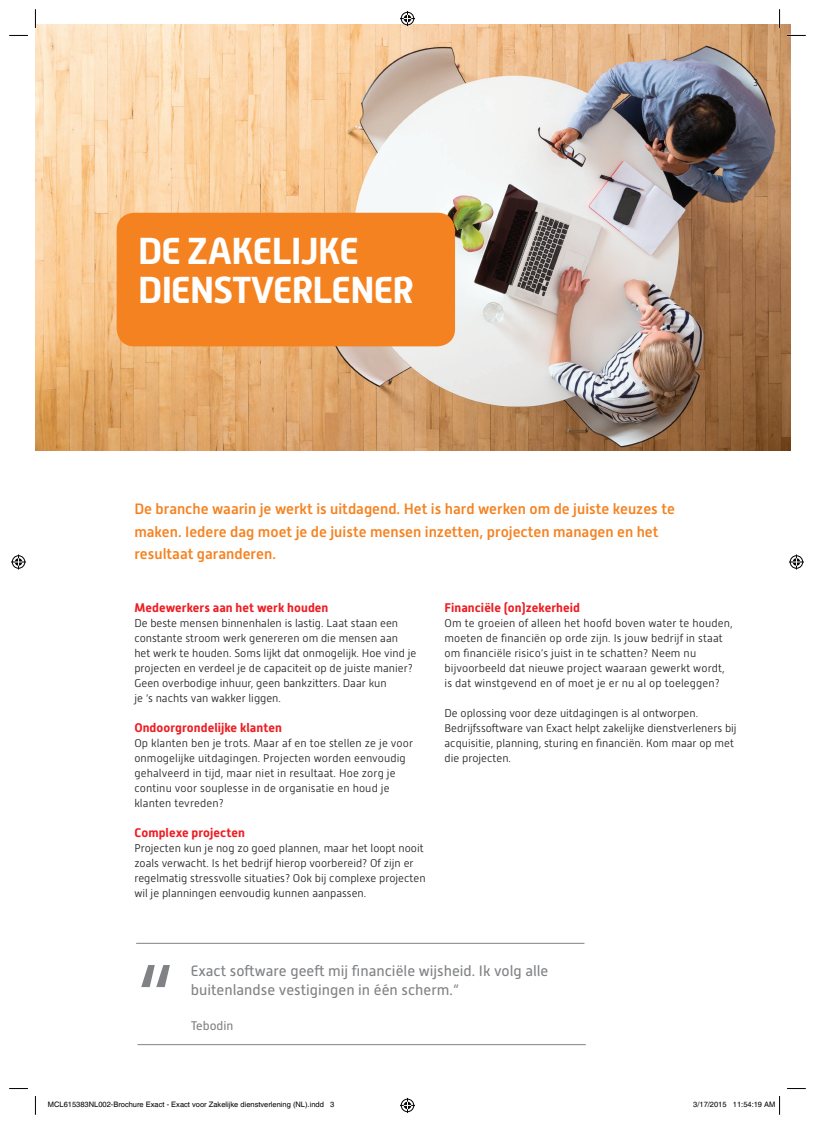
<style>
.page{position:relative;width:815px;height:1124px;background:#fff}
.page>*{position:absolute;margin:0;border:0;box-sizing:border-box;transform-origin:0 0}
.t1{font:97.5px "Alwyn New";color:#808285}
.Chapter_heading{font:700 37.5px "Alwyn New";letter-spacing:-.03em;color:#fff}
.SubHeading_Intro{font:500 15px/22.5px "Alwyn New";color:#f58220}
.Streamers{font:15px/18.8px "Alwyn New";color:#808285}
.Subheading{font:700 12.5px "Alwyn New";letter-spacing:.005em;color:#ee1d23}
.Streamers-2{font:12.5px "Alwyn New";color:#808285}
.Body{font:300 11.25px/15px "Alwyn New";color:#231f20}
.Page-number{font:300 10px "Alwyn New";color:#231f20}
.t2{font:7.5px "Helvetica";color:#000}
</style>
<div class="page">
<img style="left:35px;top:25px;width:755px;height:425px">
<div style="left:117px;top:213px;width:338px;height:133px;background:#f58220;border-radius:18px"></div>
<hr style="left:136px;top:942px;width:448px;height:1px;background:#808285">
<hr style="left:137px;top:1044px;width:449px;height:1px;background:#808285">
<svg style="left:9px;top:35px;width:19px;height:1px"></svg>
<svg style="left:787px;top:35px;width:19px;height:1px"></svg>
<svg style="left:9px;top:1088px;width:19px;height:1px"></svg>
<svg style="left:787px;top:1088px;width:19px;height:1px"></svg>
<svg style="left:35px;top:9px;width:1px;height:19px"></svg>
<svg style="left:35px;top:1096px;width:1px;height:18px"></svg>
<svg style="left:779px;top:9px;width:1px;height:19px"></svg>
<svg style="left:400px;top:11px;width:15px;height:15px"></svg>
<svg style="left:400px;top:1097px;width:15px;height:15px"></svg>
<svg style="left:11px;top:554px;width:15px;height:15px"></svg>
<svg style="left:789px;top:554px;width:15px;height:15px"></svg>
<svg style="left:779px;top:1096px;width:1px;height:18px"></svg>
<p class="Chapter_heading" style="left:138px;top:229px;width:223px">DE ZAKELIJKE</p>
<p class="Chapter_heading" style="left:138px;top:268px;width:277px">DIENSTVERLENER</p>
<p class="Page-number" style="left:754px;top:77px;width:6px">3</p>
<p class="SubHeading_Intro" style="left:134px;top:498px;width:542px">De branche waarin je werkt is uitdagend. Het is hard werken om de juiste keuzes te</p>
<p class="SubHeading_Intro" style="left:134px;top:520px;width:526px">maken. Iedere dag moet je de juiste mensen inzetten, projecten managen en het resultaat garanderen.</p>
<p class="Subheading" style="left:134px;top:600px;width:196px">Medewerkers aan het werk houden</p>
<p class="Body" style="left:134px;top:615px;width:265px">De beste mensen binnenhalen is lastig. Laat staan een</p>
<p class="Body" style="left:134px;top:630px;width:284px">constante stroom werk genereren om die mensen aan het werk te houden. Soms lijkt dat onmogelijk. Hoe vind je projecten en verdeel je de capaciteit op de juiste manier?<br>Geen overbodige inhuur, geen bankzitters. Daar kun</p>
<p class="Body" style="left:134px;top:690px;width:148px">je ‘s nachts van wakker liggen.</p>
<p class="Subheading" style="left:134px;top:720px;width:149px">Ondoorgrondelijke klanten</p>
<p class="Body" style="left:134px;top:735px;width:280px">Op klanten ben je trots. Maar af en toe stellen ze je voor</p>
<p class="Body" style="left:134px;top:750px;width:273px">onmogelijke uitdagingen. Projecten worden eenvoudig</p>
<p class="Body" style="left:134px;top:765px;width:263px">gehalveerd in tijd, maar niet in resultaat. Hoe zorg je continu voor souplesse in de organisatie en houd je klanten tevreden?</p>
<p class="Subheading" style="left:134px;top:825px;width:112px">Complexe projecten</p>
<p class="Body" style="left:134px;top:840px;width:291px">Projecten kun je nog zo goed plannen, maar het loopt nooit</p>
<p class="Body" style="left:134px;top:855px;width:281px">zoals verwacht. Is het bedrijf hierop voorbereid? Of zijn er</p>
<p class="Body" style="left:134px;top:870px;width:293px">regelmatig stressvolle situaties? Ook bij complexe projecten wil je planningen eenvoudig kunnen aanpassen.</p>
<p class="Subheading" style="left:445px;top:600px;width:137px">Financiële (on)zekerheid</p>
<p class="Body" style="left:445px;top:615px;width:290px">Om te groeien of alleen het hoofd boven water te houden,</p>
<p class="Body" style="left:445px;top:630px;width:282px">moeten de financiën op orde zijn. Is jouw bedrijf in staat om financiële risico’s juist in te schatten? Neem nu bijvoorbeeld dat nieuwe project waaraan gewerkt wordt, is dat winstgevend en of moet je er nu al op toeleggen?</p>
<p class="Body" style="left:445px;top:705px;width:255px">De oplossing voor deze uitdagingen is al ontworpen.</p>
<p class="Body" style="left:445px;top:720px;width:294px">Bedrijfssoftware van Exact helpt zakelijke dienstverleners bij</p>
<p class="Body" style="left:445px;top:735px;width:291px">acquisitie, planning, sturing en financiën. Kom maar op met die projecten.</p>
<p class="t1" style="left:135px;top:944px;width:41px">“</p>
<p class="Streamers" style="left:191px;top:961px;width:359px">Exact software geeft mij financiële wijsheid. Ik volg alle buitenlandse vestigingen in één scherm.”</p>
<p class="Streamers-2" style="left:191px;top:1018px;width:44px">Tebodin</p>
<p class="t2" style="left:48px;top:1100px;width:288px">MCL615383NL002-Brochure Exact - Exact voor Zakelijke dienstverlening (NL).indd 3</p>
<p class="t2" style="left:693px;top:1100px;width:84px">3/17/2015 11:54:19 AM</p>
</div>
